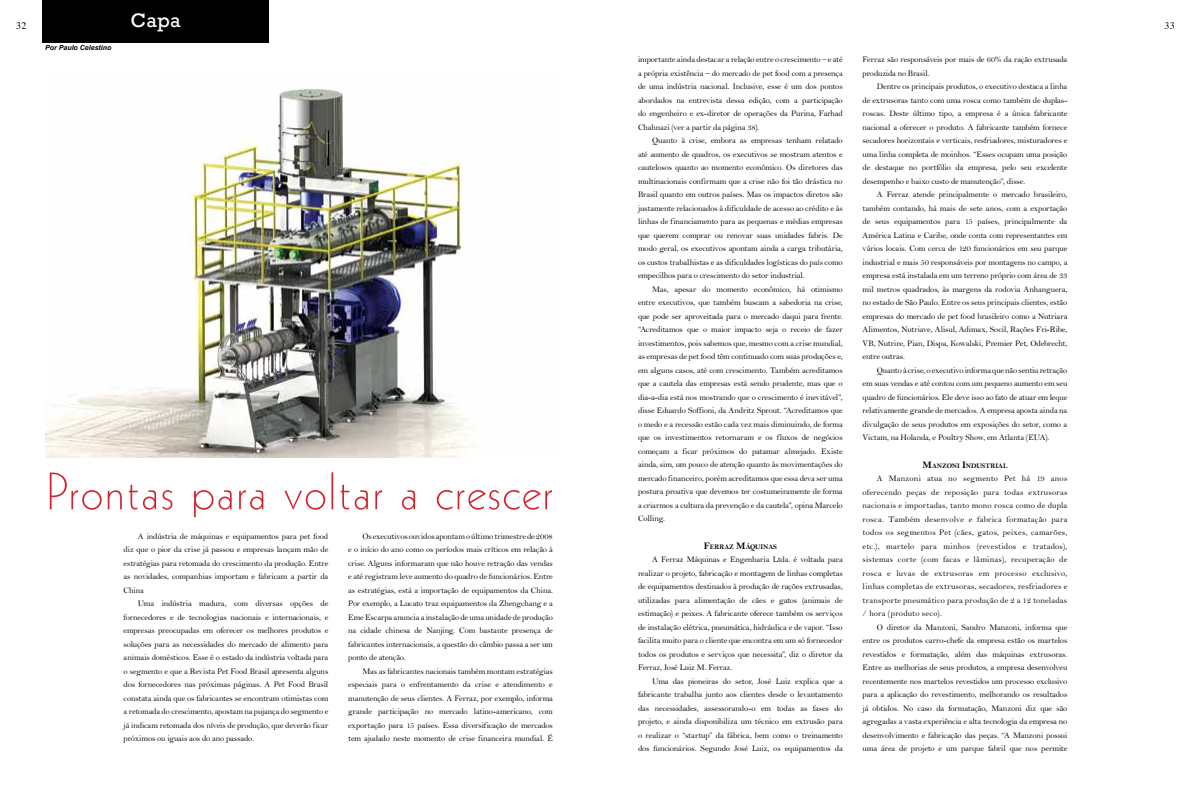
<style>
.page{position:relative;width:1191px;height:794px;background:#fff}
.page>*{position:absolute;margin:0;border:0;box-sizing:border-box;transform-origin:0 0}
.t1{font:51px "Geometric 231 BT Light C";letter-spacing:.03em;color:#d2232a}
.t2{font:20px "Rockwell";color:#fff}
.t3{font:10px "Times";color:#000}
.t4{font:8.5px/13.5px "Bell";letter-spacing:-.015em;color:#000;text-align:justify}
.t5{font:7px "Bell MT Bold";letter-spacing:-.02em;color:#000}
.t6{font:italic 700 7px "Arial";color:#000}
.s1{font-size:10px}
</style>
<div class="page">
<div style="left:43px;top:0;width:226px;height:43px;background:#000"></div>
<img style="left:45px;top:89px;width:424px;height:368px">
<h2 class="t2" style="left:131px;top:9px;width:52px">Capa</h2>
<p class="t3" style="left:16px;top:16px;width:12px">32</p>
<p class="t3" style="left:1164px;top:16px;width:12px">33</p>
<p class="t6" style="left:45px;top:43px;width:68px">Por Paulo Celestino</p>
<h1 class="t1" style="left:46px;top:459px;width:508px">Prontas para voltar a crescer</h1>
<p class="t4" style="left:124px;top:529px;width:206px;text-indent:14px">A indústria de máquinas e equipamentos para pet food diz que o pior da crise já passou e empresas lançam mão de estratégias para retomada do crescimento da produção. Entre as novidades, companhias importam e fabricam a partir da China</p>
<p class="t4" style="left:124px;top:597px;width:206px;text-indent:14px">Uma indústria madura, com diversas opções de fornecedores e de tecnologias nacionais e internacionais, e empresas preocupadas em oferecer os melhores produtos e soluções para as necessidades do mercado de alimento para animais domésticos. Esse é o estado da indústria voltada para o segmento e que a Revista Pet Food Brasil apresenta alguns dos fornecedores nas próximas páginas. A Pet Food Brasil constata ainda que os fabricantes se encontram otimistas com a retomada do crescimento, apostam na pujança do segmento e já indicam retomada dos níveis de produção, que deverão ficar próximos ou iguais aos do ano passado.</p>
<p class="t4" style="left:348px;top:529px;width:206px;text-indent:14px">Os executivos ouvidos apontam o último trimestre de 2008 e o início do ano como os períodos mais críticos em relação à crise. Alguns informaram que não houve retração das vendas e até registram leve aumento do quadro de funcionários. Entre as estratégias, está a importação de equipamentos da China.<br>Por exemplo, a Lucato traz equipamentos da Zhengchang e a Eme Escarpa anuncia a instalação de uma unidade de produção na cidade chinesa de Nanjing. Com bastante presença de fabricantes internacionais, a questão do câmbio passa a ser um ponto de atenção.</p>
<p class="t4" style="left:348px;top:664px;width:206px;text-indent:14px">Mas as fabricantes nacionais também montam estratégias especiais para o enfrentamento da crise e atendimento e manutenção de seus clientes. A Ferraz, por exemplo, informa grande participação no mercado latino-americano, com exportação para 15 países. Essa diversificação de mercados tem ajudado neste momento de crise financeira mundial. É</p>
<p class="t4" style="left:638px;top:53px;width:206px">importante ainda destacar a relação entre o crescimento – e até a própria existência – do mercado de pet food com a presença de uma indústria nacional. Inclusive, esse é um dos pontos abordados na entrevista dessa edição, com a participação do engenheiro e ex-diretor de operações da Purina, Farhad Chahnazi (ver a partir da página 38).</p>
<p class="t4" style="left:638px;top:134px;width:206px;text-indent:14px">Quanto à crise, embora as empresas tenham relatado até aumento de quadros, os executivos se mostram atentos e cautelosos quanto ao momento econômico. Os diretores das multinacionais confirmam que a crise não foi tão drástica no Brasil quanto em outros países. Mas os impactos diretos são justamente relacionados à dificuldade de acesso ao crédito e às linhas de financiamento para as pequenas e médias empresas que querem comprar ou renovar suas unidades fabris. De modo geral, os executivos apontam ainda a carga tributária, os custos trabalhistas e as dificuldades logísticas do país como empecilhos para o crescimento do setor industrial.</p>
<p class="t4" style="left:638px;top:282px;width:206px;text-indent:14px">Mas, apesar do momento econômico, há otimismo entre executivos, que também buscam a sabedoria na crise, que pode ser aproveitada para o mercado daqui para frente. “Acreditamos que o maior impacto seja o receio de fazer investimentos, pois sabemos que, mesmo com a crise mundial, as empresas de pet food têm continuado com suas produções e, em alguns casos, até com crescimento. Também acreditamos que a cautela das empresas está sendo prudente, mas que o dia-a-dia está nos mostrando que o crescimento é inevitável”, disse Eduardo Soffioni, da Andritz Sprout. “Acreditamos que o medo e a recessão estão cada vez mais diminuindo, de forma que os investimentos retornaram e os fluxos de negócios começam a ficar próximos do patamar almejado. Existe ainda, sim, um pouco de atenção quanto às movimentações do mercado financeiro, porém acreditamos que essa deva ser uma postura proativa que devemos ter costumeiramente de forma a criarmos a cultura da prevenção e da cautela”, opina Marcelo Colling.</p>
<p class="t5" style="left:704px;top:542px;width:12px"><span class="s1">F</span>ERRAZ</p>
<p class="t5" style="left:736px;top:542px;width:38px"><span class="s1">M</span>ÁQUINAS</p>
<p class="t4" style="left:638px;top:552px;width:206px;text-indent:14px">A Ferraz Máquinas e Engenharia Ltda. é voltada para realizar o projeto, fabricação e montagem de linhas completas de equipamentos destinados à produção de rações extrusadas, utilizadas para alimentação de cães e gatos (animais de estimação) e peixes. A fabricante oferece também os serviços de instalação elétrica, pneumática, hidráulica e de vapor. “Isso facilita muito para o cliente que encontra em um só fornecedor todos os produtos e serviços que necessita”, diz o diretor da Ferraz, José Luiz M. Ferraz.</p>
<p class="t4" style="left:638px;top:674px;width:206px;text-indent:14px">Uma das pioneiras do setor, José Luiz explica que a fabricante trabalha junto aos clientes desde o levantamento das necessidades, assessorando-o em todas as fases do projeto, e ainda disponibiliza um técnico em extrusão para o realizar o “startup” da fábrica, bem como o treinamento dos funcionários. Segundo José Luiz, os equipamentos da</p>
<p class="t4" style="left:862px;top:53px;width:206px">Ferraz são responsáveis por mais de 60% da ração extrusada produzida no Brasil.</p>
<p class="t4" style="left:862px;top:80px;width:206px;text-indent:14px">Dentre os principais produtos, o executivo destaca a linha de extrusoras tanto com uma rosca como também de duplas&shy;roscas. Deste último tipo, a empresa é a única fabricante nacional a oferecer o produto. A fabricante também fornece secadores horizontais e verticais, resfriadores, misturadores e uma linha completa de moinhos. “Esses ocupam uma posição de destaque no portfólio da empresa, pelo seu excelente desempenho e baixo custo de manutenção”, disse.</p>
<p class="t4" style="left:862px;top:188px;width:206px;text-indent:14px">A Ferraz atende principalmente o mercado brasileiro, também contando, há mais de sete anos, com a exportação de seus equipamentos para 15 países, principalmente da América Latina e Caribe, onde conta com representantes em vários locais. Com cerca de 120 funcionários em seu parque industrial e mais 50 responsáveis por montagens no campo, a empresa está instalada em um terreno próprio com área de 33 mil metros quadrados, às margens da rodovia Anhanguera, no estado de São Paulo. Entre os seus principais clientes, estão empresas do mercado de pet food brasileiro como a Nutriara Alimentos, Nutriave, Alisul, Adimax, Socil, Rações Fri-Ribe, VB, Nutrire, Pian, Dispa, Kowalski, Premier Pet, Odebrecht, entre outras.</p>
<p class="t4" style="left:862px;top:363px;width:206px;text-indent:14px">Quanto à crise, o executivo informa que não sentiu retração em suas vendas e até contou com um pequeno aumento em seu quadro de funcionários. Ele deve isso ao fato de atuar em leque relativamente grande de mercados. A empresa aposta ainda na divulgação de seus produtos em exposições do setor, como a Victam, na Holanda, e Poultry Show, em Atlanta (EUA).</p>
<p class="t5" style="left:922px;top:461px;width:74px"><span class="s1">M</span>ANZONI <span class="s1">I</span>NDUSTRIAL</p>
<p class="t4" style="left:862px;top:471px;width:206px;text-indent:14px">A Manzoni atua no segmento Pet há 19 anos oferecendo peças de reposição para todas extrusoras nacionais e importadas, tanto mono rosca como de dupla rosca. Também desenvolve e fabrica formatação para todos os segmentos Pet (cães, gatos, peixes, camarões, etc.), martelo para minhos (revestidos e tratados), sistemas corte (com facas e lâminas), recuperação de rosca e luvas de extrusoras em processo exclusivo, linhas completas de extrusoras, secadores, resfriadores e transporte pneumático para produção de 2 a 12 toneladas / hora (produto seco).</p>
<p class="t4" style="left:862px;top:620px;width:206px;text-indent:14px">O diretor da Manzoni, Sandro Manzoni, informa que entre os produtos carro-chefe da empresa estão os martelos revestidos e formatação, além das máquinas extrusoras.<br>Entre as melhorias de seus produtos, a empresa desenvolveu recentemente nos martelos revestidos um processo exclusivo para a aplicação do revestimento, melhorando os resultados já obtidos. No caso da formatação, Manzoni diz que são agregadas a vasta experiência e alta tecnologia da empresa no desenvolvimento e fabricação das peças. “A Manzoni possui uma área de projeto e um parque fabril que nos permite</p>
</div>
